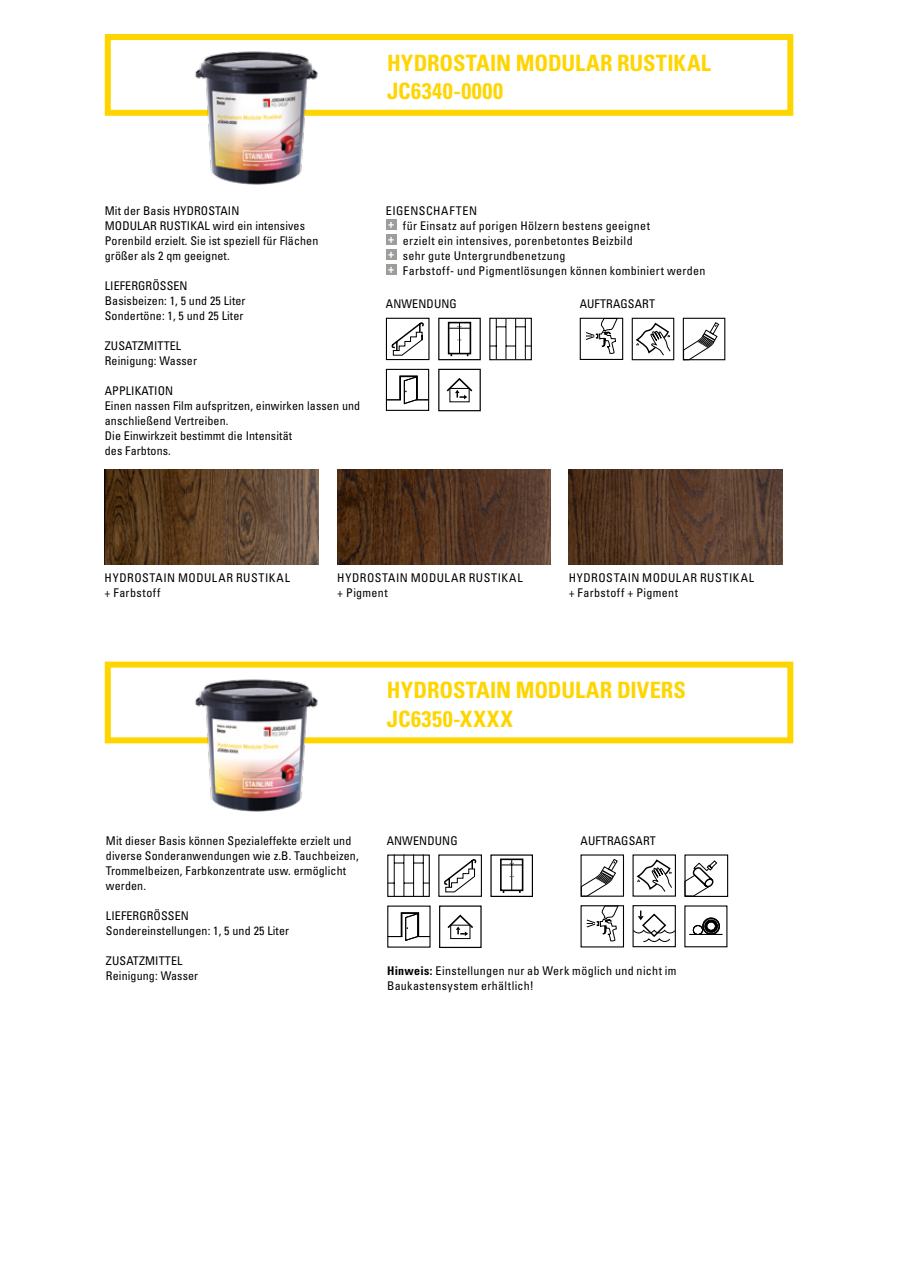
<style>
.page{position:relative;width:898px;height:1263px;background:#fff}
.page>*{position:absolute;margin:0;border:0;box-sizing:border-box;transform-origin:0 0}
.t1{font:700 condensed 22.5px/28.2px "Univers";letter-spacing:.01em;color:#ffd500}
.t2{font:condensed 12px/15px "Univers";letter-spacing:.01em;color:#000}
.t3{font:condensed 12px/15px "Univers";letter-spacing:.03em;color:#000}
.t4{font:condensed 12px/15px "Univers";letter-spacing:.04em;color:#000}
.t5{font:condensed 12px/15px "Univers";letter-spacing:.045em;color:#000}
.s1{font-weight:700}
</style>
<div class="page">
<div style="left:105px;top:34px;width:688px;height:82px;border:6px solid #ffd500"></div>
<img style="left:191px;top:51px;width:130px;height:134px">
<div style="left:386px;top:220px;width:10px;height:10px;background:#9d9d9c"></div>
<svg style="left:388px;top:222px;width:5px;height:6px"></svg>
<div style="left:386px;top:235px;width:10px;height:10px;background:#9d9d9c"></div>
<svg style="left:388px;top:237px;width:5px;height:6px"></svg>
<div style="left:386px;top:250px;width:10px;height:10px;background:#9d9d9c"></div>
<svg style="left:388px;top:252px;width:5px;height:6px"></svg>
<div style="left:386px;top:265px;width:10px;height:10px;background:#9d9d9c"></div>
<svg style="left:388px;top:267px;width:5px;height:6px"></svg>
<div style="left:438px;top:318px;width:42px;height:42px;border:1px solid #000"></div>
<div style="left:447px;top:322px;width:24px;height:32px;border:2px solid #000"></div>
<hr style="left:459px;top:323px;width:1px;height:31px;background:#000">
<svg style="left:449px;top:326px;width:21px;height:3px"></svg>
<div style="left:438px;top:369px;width:42px;height:42px;border:1px solid #000"></div>
<svg style="left:446px;top:378px;width:27px;height:21px"></svg>
<div style="left:386px;top:318px;width:43px;height:42px;border:1px solid #000"></div>
<svg style="left:391px;top:322px;width:33px;height:34px"></svg>
<div style="left:386px;top:369px;width:43px;height:42px;border:1px solid #000"></div>
<svg style="left:386px;top:376px;width:42px;height:29px"></svg>
<div style="left:579px;top:318px;width:44px;height:42px;border:1px solid #000"></div>
<svg style="left:585px;top:318px;width:33px;height:42px"></svg>
<div style="left:105px;top:662px;width:688px;height:81px;border:6px solid #ffd500"></div>
<img style="left:191px;top:679px;width:130px;height:133px">
<div style="left:490px;top:854px;width:43px;height:43px;border:1px solid #000"></div>
<div style="left:500px;top:858px;width:23px;height:33px;border:2px solid #000"></div>
<hr style="left:511px;top:859px;width:1px;height:31px;background:#000">
<svg style="left:501px;top:863px;width:21px;height:2px"></svg>
<div style="left:439px;top:905px;width:42px;height:43px;border:1px solid #000"></div>
<div style="left:450px;top:924px;width:20px;height:15px;border:1px solid #000"></div>
<svg style="left:447px;top:914px;width:26px;height:22px"></svg>
<hr style="left:423px;top:854px;width:1px;height:43px;background:#000">
<hr style="left:394px;top:854px;width:1px;height:43px;background:#000">
<hr style="left:403px;top:854px;width:1px;height:43px;background:#000">
<hr style="left:413px;top:854px;width:1px;height:43px;background:#000">
<svg style="left:444px;top:859px;width:33px;height:34px"></svg>
<div style="left:400px;top:912px;width:19px;height:25px;border:1px solid #000"></div>
<svg style="left:387px;top:913px;width:43px;height:28px"></svg>
<svg style="left:580px;top:858px;width:38px;height:39px"></svg>
<svg style="left:636px;top:859px;width:36px;height:33px"></svg>
<div style="left:684px;top:854px;width:44px;height:43px;border:1px solid #000"></div>
<svg style="left:684px;top:860px;width:33px;height:37px"></svg>
<div style="left:632px;top:905px;width:43px;height:42px;border:1px solid #000"></div>
<svg style="left:632px;top:910px;width:43px;height:32px"></svg>
<svg style="left:689px;top:925px;width:33px;height:10px"></svg>
<div style="left:702px;top:917px;width:17px;height:18px;border:1px solid #000;border-radius:50%"></div>
<div style="left:704px;top:920px;width:13px;height:13px;border:3px solid #000;border-radius:50%"></div>
<svg style="left:585px;top:905px;width:34px;height:43px"></svg>
<div style="left:489px;top:318px;width:42px;height:42px;border:1px solid #000"></div>
<hr style="left:524px;top:319px;width:1px;height:40px;background:#000">
<hr style="left:495px;top:319px;width:1px;height:40px;background:#000">
<hr style="left:505px;top:319px;width:1px;height:40px;background:#000">
<hr style="left:515px;top:319px;width:1px;height:40px;background:#000">
<div style="left:631px;top:318px;width:43px;height:42px;border:1px solid #000"></div>
<svg style="left:635px;top:322px;width:35px;height:34px"></svg>
<div style="left:682px;top:318px;width:43px;height:42px;border:1px solid #000"></div>
<svg style="left:682px;top:322px;width:37px;height:39px"></svg>
<img style="left:105px;top:470px;width:214px;height:94px">
<img style="left:337px;top:470px;width:213px;height:94px">
<img style="left:568px;top:470px;width:214px;height:94px">
<h1 class="t1" style="left:387px;top:48px;width:325px">HYDROSTAIN MODULAR RUSTIKAL<br>JC6340-0000</h1>
<p class="t2" style="left:105px;top:203px;width:215px">Mit der Basis HYDROSTAIN<br>MODULAR RUSTIKAL wird ein intensives Porenbild erzielt. Sie ist speziell für Flächen größer als 2 qm geeignet.</p>
<p class="t2" style="left:105px;top:278px;width:142px">LIEFERGRÖSSEN<br>Basisbeizen: 1, 5 und 25 Liter<br>Sondertöne: 1, 5 und 25 Liter</p>
<p class="t2" style="left:105px;top:338px;width:94px">ZUSATZMITTEL<br>Reinigung: Wasser</p>
<p class="t2" style="left:105px;top:383px;width:257px">APPLIKATION<br>Einen nassen Film aufspritzen, einwirken lassen und anschließend Vertreiben.<br>Die Einwirkzeit bestimmt die Intensität<br>des Farbtons.</p>
<p class="t3" style="left:403px;top:203px;width:304px;text-indent:-17px">EIGENSCHAFTEN<br>für Einsatz auf porigen Hölzern bestens geeignet<br>erzielt ein intensives, porenbetontes Beizbild<br>sehr gute Untergrundbenetzung<br>Farbstoff- und Pigmentlösungen können kombiniert werden</p>
<p class="t2" style="left:386px;top:296px;width:72px">ANWENDUNG</p>
<p class="t2" style="left:579px;top:296px;width:77px">AUFTRAGSART</p>
<p class="t5" style="left:105px;top:570px;width:187px">HYDROSTAIN MODULAR RUSTIKAL + Farbstoff</p>
<p class="t4" style="left:337px;top:570px;width:187px">HYDROSTAIN MODULAR RUSTIKAL + Pigment</p>
<p class="t4" style="left:568px;top:570px;width:187px">HYDROSTAIN MODULAR RUSTIKAL + Farbstoff + Pigment</p>
<h1 class="t1" style="left:387px;top:676px;width:300px">HYDROSTAIN MODULAR DIVERS<br>JC6350-XXXX</h1>
<p class="t2" style="left:106px;top:833px;width:247px">Mit dieser Basis können Spezialeffekte erzielt und</p>
<p class="t2" style="left:386px;top:833px;width:72px">ANWENDUNG</p>
<p class="t2" style="left:580px;top:833px;width:77px">AUFTRAGSART</p>
<p class="t2" style="left:106px;top:848px;width:254px">diverse Sonderanwendungen wie z.B. Tauchbeizen,<br>Trommelbeizen, Farbkonzentrate usw. ermöglicht werden.</p>
<p class="t2" style="left:106px;top:908px;width:185px">LIEFERGRÖSSEN<br>Sondereinstellungen: 1, 5 und 25 Liter</p>
<p class="t2" style="left:106px;top:953px;width:94px">ZUSATZMITTEL<br>Reinigung: Wasser</p>
<p class="t3" style="left:387px;top:963px;width:291px"><span class="s1">Hinweis:</span> Einstellungen nur ab Werk möglich und nicht im<br>Baukastensystem erhältlich!</p>
</div>
